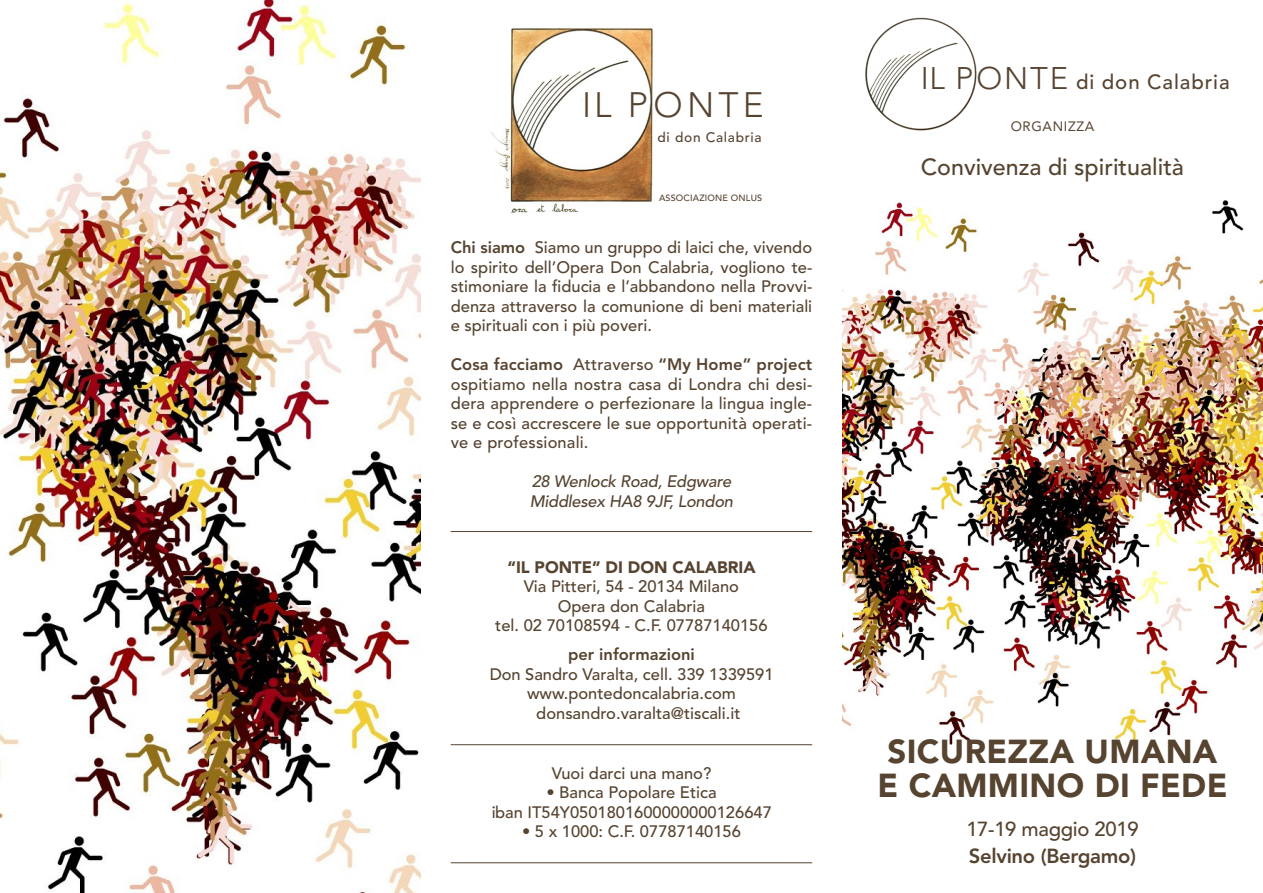
<style>
.page{position:relative;width:1263px;height:893px;background:#fff}
.page>*{position:absolute;margin:0;border:0;box-sizing:border-box;transform-origin:0 0}
.t1{font:300 35.1px "Avenir";letter-spacing:.12em;color:#564330}
.t2{font:900 33px/34.5px "Avenir";letter-spacing:.01em;color:#564330;text-align:center}
.t3{font:500 23.25px "Avenir";color:#564330}
.t4{font:500 20.4px "Avenir";letter-spacing:.045em;color:#564330}
.t5{font:800 20.25px "Avenir";letter-spacing:-.015em;color:#564330}
.t6{font:500 20.25px "Avenir";letter-spacing:-.015em;color:#564330}
.t7{font:500 16.5px/19.5px "Avenir";color:#564330;text-align:justify}
.t8{font:italic 500 16.5px/19.5px "Avenir";letter-spacing:-.015em;color:#564330}
.t9{font:900 16.5px "Avenir";color:#564330}
.t10{font:800 16.5px "Avenir";color:#564330}
.t11{font:500 13.65px "Avenir";letter-spacing:.05em;color:#564330}
.t12{font:13.5px "Avenir";letter-spacing:.045em;color:#564330}
.t13{font:500 9px "Avenir";letter-spacing:.02em;color:#564330}
.s1{font-weight:800}
.s2{font-weight:300;font-size:31.05px}
</style>
<div class="page">
<img style="left:842px;top:201px;width:421px;height:543px">
<img style="left:491px;top:27px;width:162px;height:186px">
<hr style="left:451px;top:531px;width:361px;height:1px;background:#564330">
<hr style="left:451px;top:862px;width:361px;height:1px;background:#564330">
<hr style="left:451px;top:744px;width:361px;height:1px;background:#564330">
<img style="left:865px;top:17px;width:112px;height:114px">
<img style="left:0;top:0;width:421px;height:893px">
<h1 class="t1" style="left:582px;top:84px;width:183px">IL PONTE</h1>
<p class="t11" style="left:657px;top:130px;width:106px">di don Calabria</p>
<p class="t13" style="left:659px;top:192px;width:105px">ASSOCIAZIONE ONLUS</p>
<p class="t7" style="left:451px;top:238px;width:363px"><span class="s1">Chi siamo</span> Siamo un gruppo di laici che, vivendo lo spirito dell’Opera Don Calabria, vogliono te&shy;stimoniare la fiducia e l’abbandono nella Provvi&shy;denza attraverso la comunione di beni materiali e spirituali con i più poveri.</p>
<p class="t7" style="left:451px;top:355px;width:363px"><span class="s1">Cosa facciamo</span> Attraverso <span class="s1">“My Home” project </span>ospitiamo nella nostra casa di Londra chi desi&shy;dera apprendere o perfezionare la lingua ingle&shy;se e così accrescere le sue opportunità operati&shy;ve e professionali.</p>
<p class="t8" style="left:530px;top:472px;width:205px">28 Wenlock Road, Edgware<br>Middlesex HA8 9JF, London</p>
<p class="t9" style="left:507px;top:557px;width:250px">“IL PONTE” DI DON CALABRIA</p>
<p class="t7" style="left:495px;top:577px;width:274px;text-align:center">Via Pitteri, 54 - 20134 Milano<br>Opera don Calabria<br>tel. 02 70108594 - C.F. 07787140156</p>
<p class="t10" style="left:568px;top:644px;width:128px">per informazioni</p>
<p class="t7" style="left:489px;top:664px;width:286px">Don Sandro Varalta, cell. 339 1339591</p>
<p class="t7" style="left:527px;top:684px;width:210px">www.pontedoncalabria.com</p>
<p class="t7" style="left:536px;top:703px;width:206px">donsandro.varalta@tiscali.it</p>
<p class="t7" style="left:552px;top:764px;width:161px">Vuoi darci una mano?</p>
<p class="t7" style="left:491px;top:783px;width:282px;text-align:center">• Banca Popolare Etica<br>iban IT54Y0501801600000000126647</p>
<p class="t7" style="left:522px;top:822px;width:220px">• 5 x 1000: C.F. 07787140156</p>
<p class="t4" style="left:921px;top:70px;width:310px"><span class="s2">IL PONTE</span> di don Calabria</p>
<p class="t12" style="left:1011px;top:118px;width:85px">ORGANIZZA</p>
<h3 class="t3" style="left:921px;top:153px;width:265px">Convivenza di spiritualità</h3>
<h2 class="t2" style="left:877px;top:734px;width:351px">SICUREZZA UMANA<br>E CAMMINO DI FEDE</h2>
<p class="t6" style="left:966px;top:817px;width:174px">17-19 maggio 2019</p>
<p class="t5" style="left:969px;top:844px;width:169px">Selvino (Bergamo)</p>
</div>
